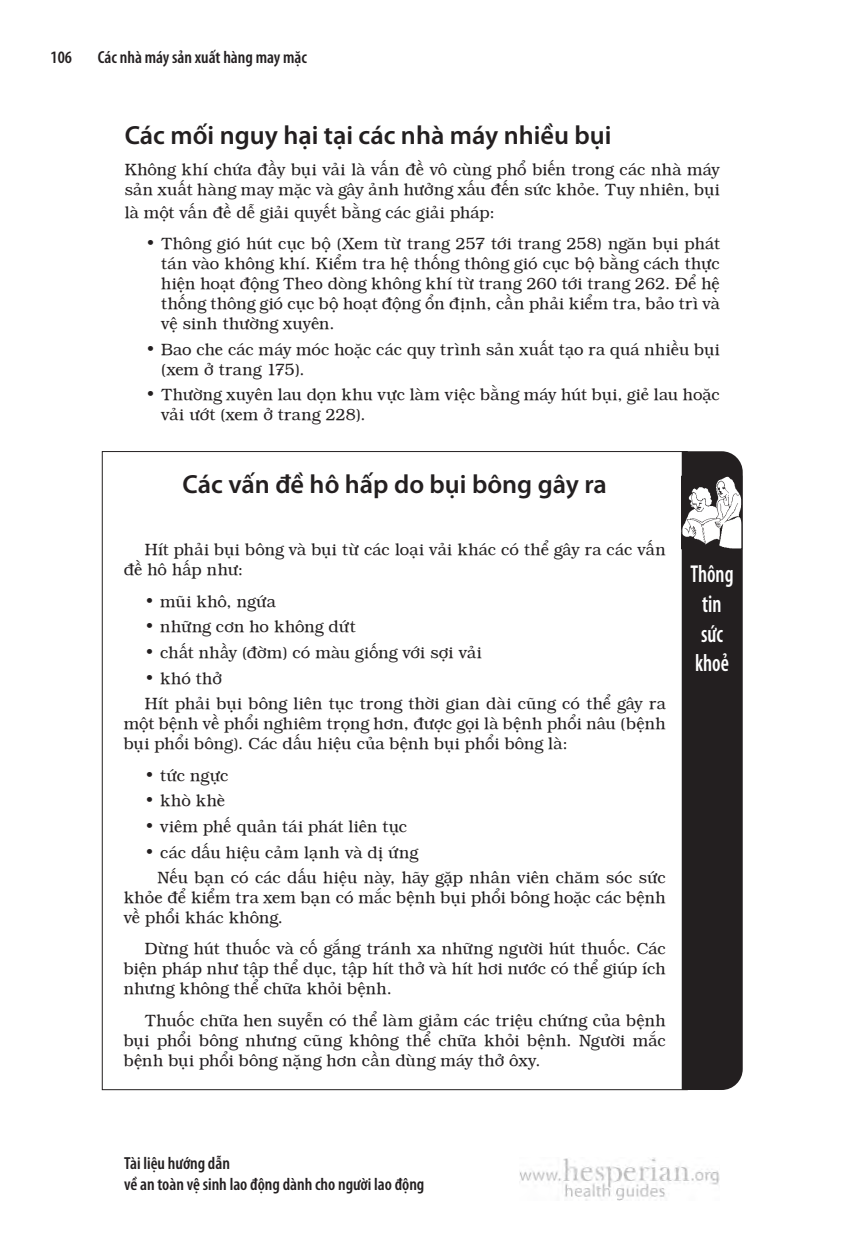
<style>
.page{position:relative;width:844px;height:1241px;background:#fff}
.page>*{position:absolute;margin:0;border:0;box-sizing:border-box;transform-origin:0 0}
._2_head{font:600 26.25px "Myriad Pro";color:#231f20}
.head_first_aid_box{font:600 26.25px "Myriad Pro";color:#231f20}
.Head_box_condensed{font:600 condensed 24.5px "Myriad Pro";color:#fff;scale:.85 1}
.t1{font:600 condensed 17.5px/21px "Myriad Pro";color:#231f20}
.body_story{font:16.62px/19.9px "UVN Sach Vo";letter-spacing:.005em;color:#231f20;text-align:justify}
.body_flush{font:16.62px/19.9px "UVN Sach Vo";letter-spacing:.01em;color:#231f20}
.s1{font-size:17.5px}
</style>
<div class="page">
<img style="left:519px;top:1157px;width:200px;height:43px">
<div style="left:681px;top:451px;width:61px;height:638px;background:#231f20"></div>
<img style="left:683px;top:477px;width:57px;height:70px">
<div style="left:681px;top:475px;width:61px;height:74px;border:1px solid #231f20"></div>
<p class="t1" style="left:51px;top:47px;width:23px">106</p>
<p class="t1" style="left:98px;top:47px;width:210px">Các nhà máy sản xuất hàng may mặc</p>
<p class="_2_head" style="left:125px;top:118px;width:488px">Các mối nguy hại tại các nhà máy nhiều bụi</p>
<p class="body_flush" style="left:125px;top:158px;width:596px">Không khí chứa đầy bụi vải là vấn đề vô cùng phổ biến trong các nhà máy sản xuất hàng may mặc và gây ảnh hưởng xấu đến sức khỏe. Tuy nhiên, bụi</p>
<p class="body_flush" style="left:125px;top:201px;width:371px">là một vấn đề dễ giải quyết bằng các giải pháp:</p>
<p class="body_story" style="left:161px;top:232px;width:560px;text-indent:-16px"><span class="s1">•</span> Thông gió hút cục bộ (Xem từ trang 257 tới trang 258) ngăn bụi phát tán vào không khí. Kiểm tra hệ thống thông gió cục bộ bằng cách thực hiện hoạt động Theo dòng không khí từ trang 260 tới trang 262. Để hệ thống thông gió cục bộ hoạt động ổn định, cần phải kiểm tra, bảo trì và vệ sinh thường xuyên.</p>
<p class="body_story" style="left:161px;top:338px;width:560px;text-indent:-16px"><span class="s1">•</span> Bao che các máy móc hoặc các quy trình sản xuất tạo ra quá nhiều bụi (xem ở trang 175).</p>
<p class="body_story" style="left:161px;top:383px;width:560px;text-indent:-16px"><span class="s1">•</span> Thường xuyên lau dọn khu vực làm việc bằng máy hút bụi, giẻ lau hoặc vải ướt (xem ở trang 228).</p>
<p class="head_first_aid_box" style="left:182px;top:467px;width:426px">Các vấn đề hô hấp do bụi bông gây ra</p>
<p class="body_story" style="left:124px;top:538px;width:543px;text-indent:21px">Hít phải bụi bông và bụi từ các loại vải khác có thể gây ra các vấn đề hô hấp như:</p>
<p class="body_story" style="left:144px;top:590px;width:133px"><span class="s1">•</span> mũi khô, ngứa</p>
<p class="body_story" style="left:144px;top:615px;width:212px"><span class="s1">•</span> những cơn ho không dứt</p>
<p class="body_story" style="left:144px;top:641px;width:338px"><span class="s1">•</span> chất nhầy (đờm) có màu giống với sợi vải</p>
<p class="body_story" style="left:144px;top:666px;width:79px"><span class="s1">•</span> khó thở</p>
<p class="body_story" style="left:124px;top:692px;width:543px;text-indent:21px">Hít phải bụi bông liên tục trong thời gian dài cũng có thể gây ra một bệnh về phổi nghiêm trọng hơn, được gọi là bệnh phổi nâu (bệnh bụi phổi bông). Các dấu hiệu của bệnh bụi phổi bông là:</p>
<p class="body_story" style="left:144px;top:763px;width:85px"><span class="s1">•</span> tức ngực</p>
<p class="body_story" style="left:144px;top:789px;width:82px"><span class="s1">•</span> khò khè</p>
<p class="body_story" style="left:144px;top:815px;width:264px"><span class="s1">•</span> viêm phế quản tái phát liên tục</p>
<p class="body_story" style="left:144px;top:840px;width:275px"><span class="s1">•</span> các dấu hiệu cảm lạnh và dị ứng</p>
<p class="body_story" style="left:124px;top:866px;width:543px;text-indent:34px">Nếu bạn có các dấu hiệu này, hãy gặp nhân viên chăm sóc sức khỏe để kiểm tra xem bạn có mắc bệnh bụi phổi bông hoặc các bệnh về phổi khác không.</p>
<p class="body_story" style="left:124px;top:937px;width:543px;text-indent:21px">Dừng hút thuốc và cố gắng tránh xa những người hút thuốc. Các biện pháp như tập thể dục, tập hít thở và hít hơi nước có thể giúp ích nhưng không thể chữa khỏi bệnh.</p>
<p class="body_story" style="left:124px;top:1008px;width:543px;text-indent:21px">Thuốc chữa hen suyễn có thể làm giảm các triệu chứng của bệnh bụi phổi bông nhưng cũng không thể chữa khỏi bệnh. Người mắc bệnh bụi phổi bông nặng hơn cần dùng máy thở ôxy.</p>
<p class="Head_box_condensed" style="left:690px;top:559px;width:52px">Thông</p>
<p class="Head_box_condensed" style="left:702px;top:588px;width:24px">tin</p>
<p class="Head_box_condensed" style="left:700px;top:618px;width:27px">sức</p>
<p class="Head_box_condensed" style="left:694px;top:648px;width:41px">khoẻ</p>
<p class="t1" style="left:124px;top:1152px;width:302px">Tài liệu hướng dẫn<br>về an toàn vệ sinh lao động dành cho người lao động</p>
</div>
